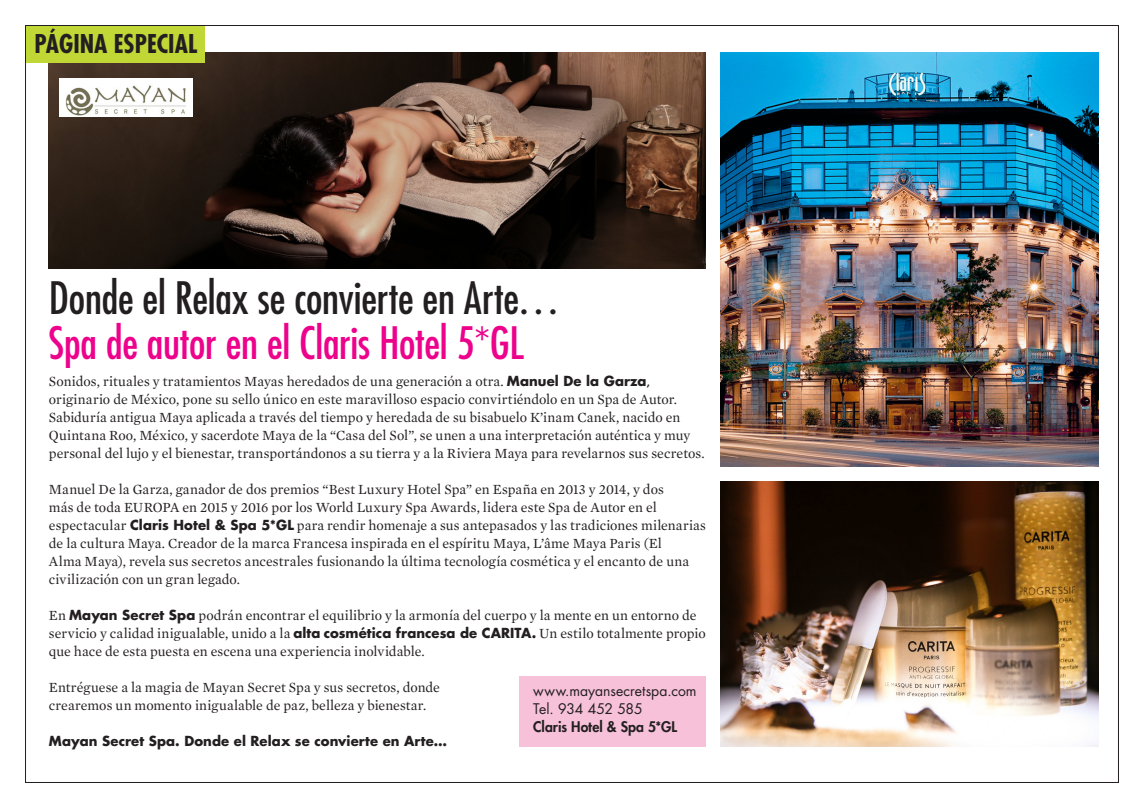
<style>
.page{position:relative;width:1144px;height:808px;background:#fff}
.page>*{position:absolute;margin:0;border:0;box-sizing:border-box;transform-origin:0 0}
.t1{font:condensed 43.5px/45px "Futura Std";letter-spacing:-.005em;color:#231f20}
.t2{font:700 condensed 25.2px "Futura Std";color:#231f20}
.Texto_general_sangrí{font:14.25px/18px "Mercury Text G1";letter-spacing:.005em;color:#231f20}
.Texto_general_sangrí-2{font:14.25px "Futura Std";letter-spacing:.005em;color:#231f20}
.Texto_general_sangrí-3{font:800 14.25px "Futura Std";letter-spacing:.005em;color:#231f20}
.Texto_general_sangrí-4{font:14.25px "Futura Std";letter-spacing:-.015em;color:#231f20}
.Texto_general_sangrí-5{font:700 13.5px "Futura Std";letter-spacing:.01em;color:#231f20}
.s1{color:#ed028c}
.s2{font-family:"Futura Std";font-weight:700;font-size:13.5px}
.s3{font-family:"Century Gothic";font-weight:700;font-size:13.5px}
</style>
<div class="page">
<img style="left:49px;top:53px;width:657px;height:216px">
<div style="left:26px;top:26px;width:179px;height:36px;background:#c1d736"></div>
<div style="left:519px;top:676px;width:187px;height:70px;background:#f7c1d9"></div>
<img style="left:721px;top:481px;width:378px;height:265px">
<img style="left:721px;top:53px;width:378px;height:414px">
<img style="left:60px;top:78px;width:132px;height:38px">
<p class="t2" style="left:35px;top:28px;width:164px">PÁGINA ESPECIAL</p>
<p class="t1" style="left:49px;top:275px;width:513px">Donde el Relax se convierte en Arte…<br><span class="s1">Spa de autor en el Claris Hotel 5*GL</span></p>
<p class="Texto_general_sangrí" style="left:49px;top:373px;width:630px">Sonidos, rituales y tratamientos Mayas heredados de una generación a otra. <span class="s2">Manuel De la Garza</span><span class="s3">, </span>originario de México, pone su sello único en este maravilloso espacio convirtiéndolo en un Spa de Autor.</p>
<p class="Texto_general_sangrí" style="left:49px;top:409px;width:657px">Sabiduría antigua Maya aplicada a través del tiempo y heredada de su bisabuelo K’inam Canek, nacido en<br>Quintana Roo, México, y sacerdote Maya de la “Casa del Sol”, se unen a una interpretación auténtica y muy personal del lujo y el bienestar, transportándonos a su tierra y a la Riviera Maya para revelarnos sus secretos.</p>
<p class="Texto_general_sangrí" style="left:49px;top:481px;width:658px">Manuel De la Garza, ganador de dos premios “Best Luxury Hotel Spa” en España en 2013 y 2014, y dos<br>más de toda EUROPA en 2015 y 2016 por los World Luxury Spa Awards, lidera este Spa de Autor en el espectacular <span class="s2">Claris Hotel &amp; Spa 5*GL</span> para rendir homenaje a sus antepasados y las tradiciones milenarias de la cultura Maya. Creador de la marca Francesa inspirada en el espíritu Maya, L’âme Maya Paris (El<br>Alma Maya), revela sus secretos ancestrales fusionando la última tecnología cosmética y el encanto de una civilización con un gran legado.</p>
<p class="Texto_general_sangrí" style="left:49px;top:607px;width:658px">En <span class="s2">Mayan Secret Spa</span> podrán encontrar el equilibrio y la armonía del cuerpo y la mente en un entorno de servicio y calidad inigualable, unido a la <span class="s2">alta cosmética francesa de CARITA.</span> Un estilo totalmente propio que hace de esta puesta en escena una experiencia inolvidable.</p>
<p class="Texto_general_sangrí" style="left:49px;top:679px;width:393px">Entréguese a la magia de Mayan Secret Spa y sus secretos, donde crearemos un momento inigualable de paz, belleza y bienestar.</p>
<p class="Texto_general_sangrí-5" style="left:49px;top:732px;width:400px">Mayan Secret Spa. Donde el Relax se convierte en Arte…</p>
<p class="Texto_general_sangrí-2" style="left:533px;top:681px;width:165px">www.mayansecretspa.com</p>
<p class="Texto_general_sangrí-4" style="left:533px;top:699px;width:111px">Tel. 934 452 585</p>
<p class="Texto_general_sangrí-3" style="left:533px;top:717px;width:145px">Claris Hotel &amp; Spa 5*GL</p>
</div>
